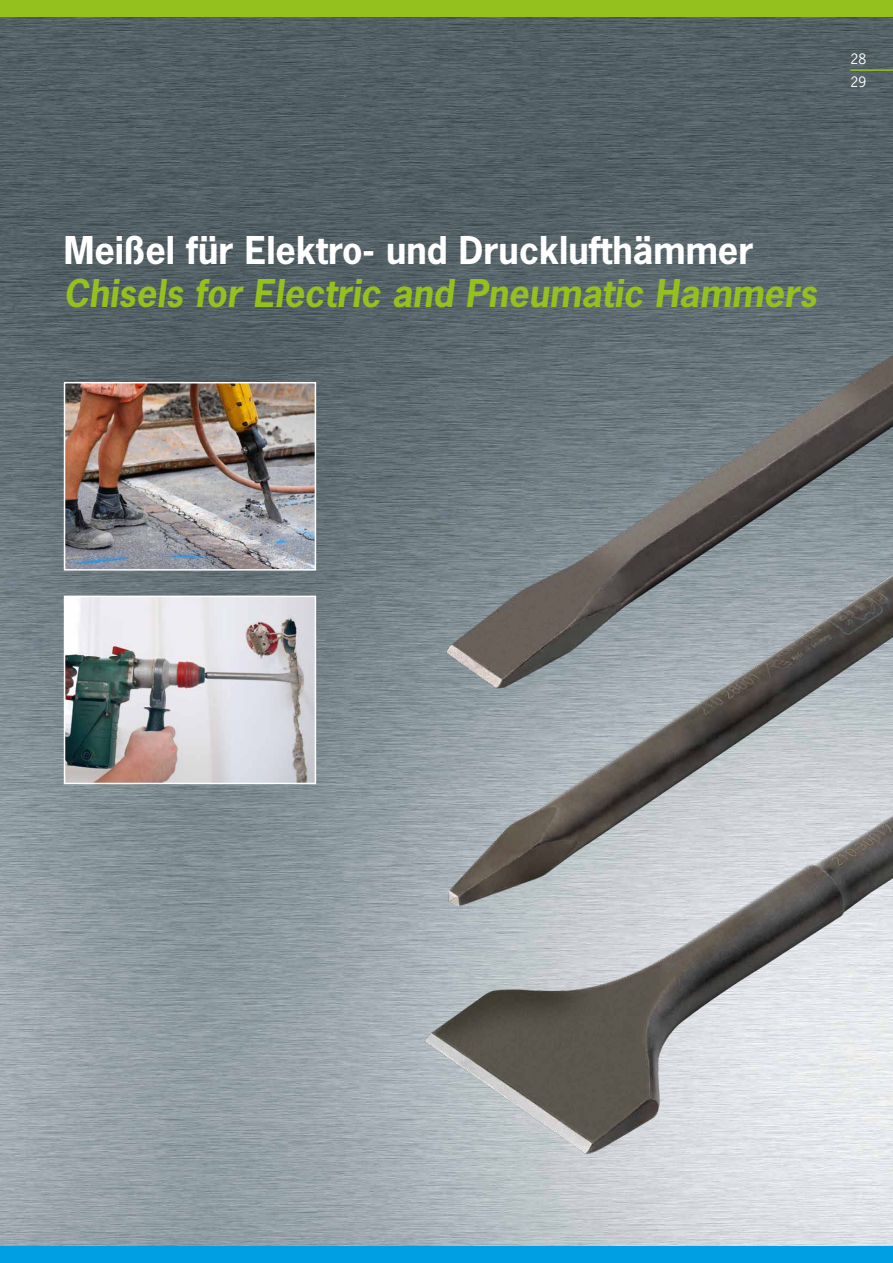
<style>
.page{position:relative;width:893px;height:1263px;background:#fff}
.page>*{position:absolute;margin:0;border:0;box-sizing:border-box;transform-origin:0 0}
.t1{font:italic 700 36px "News Gothic Std";color:#95c11f}
.t2{font:700 36px "News Gothic Std";color:#fff}
.t3{font:13.5px/23.2px "News Gothic Std";color:#fff}
</style>
<div class="page">
<img style="left:0;top:17px;width:893px;height:1229px">
<div style="left:0;top:0;width:893px;height:17px;background:#95c11f"></div>
<hr style="left:850px;top:69px;width:43px;height:2px;background:#95c11f">
<div style="left:0;top:1246px;width:893px;height:17px;background:#009fe3"></div>
<img style="left:355px;top:231px;width:538px;height:1006px">
<img style="left:67px;top:385px;width:246px;height:183px">
<div style="left:64px;top:382px;width:252px;height:189px;border:2px solid #fff"></div>
<img style="left:67px;top:599px;width:246px;height:182px">
<div style="left:64px;top:596px;width:252px;height:188px;border:2px solid #fff"></div>
<p class="t3" style="left:850px;top:47px;width:17px">28<br>29</p>
<p class="t2" style="left:64px;top:227px;width:691px">Meißel für Elektro- und Drucklufthämmer</p>
<p class="t1" style="left:64px;top:270px;width:754px">Chisels for Electric and Pneumatic Hammers</p>
</div>
